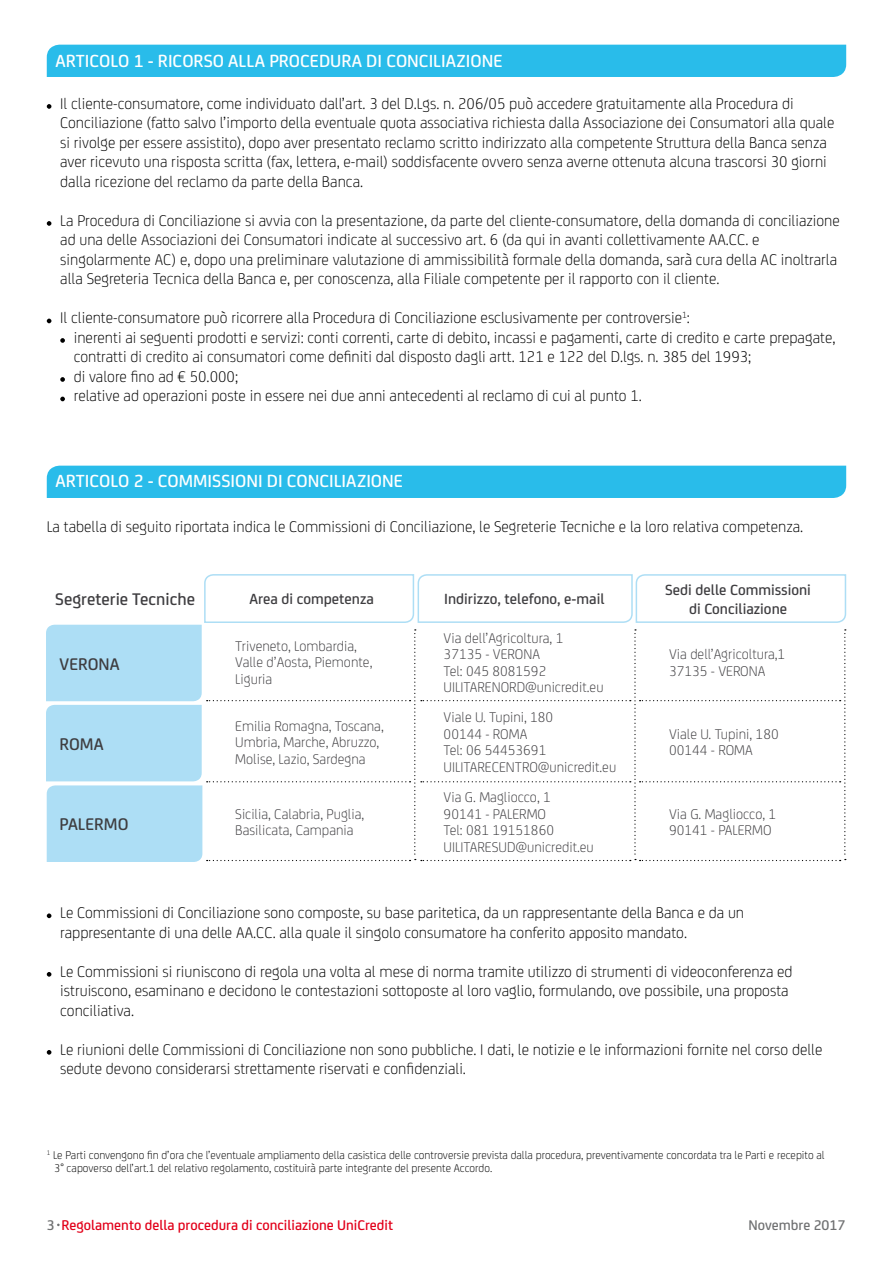
<style>
.page{position:relative;width:893px;height:1263px;background:#fff}
.page>*{position:absolute;margin:0;border:0;box-sizing:border-box;transform-origin:0 0}
.t1{font:500 18.75px "FS Joey";color:#fff}
.t2{font:500 18px "FS Joey";color:#3e3d40}
.t3{font:300 16.5px "FS Joey";color:#000}
.t4{font:500 15.75px/18.9px "FS Joey";color:#3e3d40;text-align:center}
.t5{font:300 15px "FS Joey";color:#3e3d40}
.t6{font:500 15px "FS Joey";color:#e2001a}
.t7{font:500 15px "FS Joey";color:#707172}
.t8{font:300 12px "FS Joey";color:#000}
.s1{color:#707172}
</style>
<div class="page">
<svg style="left:47px;top:104px;width:4px;height:5px"></svg>
<svg style="left:47px;top:221px;width:4px;height:5px"></svg>
<svg style="left:47px;top:319px;width:4px;height:4px"></svg>
<svg style="left:60px;top:338px;width:5px;height:5px"></svg>
<svg style="left:60px;top:377px;width:5px;height:5px"></svg>
<svg style="left:60px;top:397px;width:5px;height:4px"></svg>
<div style="left:47px;top:45px;width:799px;height:32px;background:#29bcea"></div>
<div style="left:47px;top:466px;width:799px;height:32px;background:#29bcea"></div>
<svg style="left:47px;top:913px;width:4px;height:5px"></svg>
<svg style="left:47px;top:972px;width:4px;height:5px"></svg>
<svg style="left:47px;top:1050px;width:4px;height:5px"></svg>
<svg style="left:46px;top:574px;width:801px;height:288px"></svg>
<p class="t1" style="left:55px;top:47px;width:448px">ARTICOLO 1 - RICORSO ALLA PROCEDURA DI CONCILIAZIONE</p>
<p class="t3" style="left:60px;top:92px;width:735px">Il cliente-consumatore, come individuato dall’art. 3 del D.Lgs. n. 206/05 può accedere gratuitamente alla Procedura di</p>
<p class="t3" style="left:60px;top:111px;width:776px">Conciliazione (fatto salvo l’importo della eventuale quota associativa richiesta dalla Associazione dei Consumatori alla quale</p>
<p class="t3" style="left:60px;top:131px;width:768px">si rivolge per essere assistito), dopo aver presentato reclamo scritto indirizzato alla competente Struttura della Banca senza</p>
<p class="t3" style="left:60px;top:150px;width:768px">aver ricevuto una risposta scritta (fax, lettera, e-mail) soddisfacente ovvero senza averne ottenuta alcuna trascorsi 30 giorni</p>
<p class="t3" style="left:60px;top:170px;width:304px">dalla ricezione del reclamo da parte della Banca.</p>
<p class="t3" style="left:60px;top:209px;width:781px">La Procedura di Conciliazione si avvia con la presentazione, da parte del cliente-consumatore, della domanda di conciliazione</p>
<p class="t3" style="left:60px;top:228px;width:701px">ad una delle Associazioni dei Consumatori indicate al successivo art. 6 (da qui in avanti collettivamente AA.CC. e</p>
<p class="t3" style="left:60px;top:248px;width:778px">singolarmente AC) e, dopo una preliminare valutazione di ammissibilità formale della domanda, sarà cura della AC inoltrarla</p>
<p class="t3" style="left:60px;top:267px;width:661px">alla Segreteria Tecnica della Banca e, per conoscenza, alla Filiale competente per il rapporto con il cliente.</p>
<p class="t3" style="left:60px;top:306px;width:631px">Il cliente-consumatore può ricorrere alla Procedura di Conciliazione esclusivamente per controversie<sup>1</sup>:</p>
<p class="t3" style="left:74px;top:326px;width:763px">inerenti ai seguenti prodotti e servizi: conti correnti, carte di debito, incassi e pagamenti, carte di credito e carte prepagate,</p>
<p class="t3" style="left:74px;top:345px;width:679px">contratti di credito ai consumatori come definiti dal disposto dagli artt. 121 e 122 del D.lgs. n. 385 del 1993;</p>
<p class="t3" style="left:74px;top:365px;width:166px">di valore fino ad € 50.000;</p>
<p class="t3" style="left:74px;top:384px;width:570px">relative ad operazioni poste in essere nei due anni antecedenti al reclamo di cui al punto 1.</p>
<p class="t1" style="left:55px;top:467px;width:349px">ARTICOLO 2 - COMMISSIONI DI CONCILIAZIONE</p>
<p class="t3" style="left:47px;top:515px;width:758px">La tabella di seguito riportata indica le Commissioni di Conciliazione, le Segreterie Tecniche e la loro relativa competenza.</p>
<p class="t2" style="left:55px;top:586px;width:141px">Segreterie Tecniche</p>
<p class="t4" style="left:249px;top:589px;width:126px">Area di competenza</p>
<p class="t4" style="left:444px;top:589px;width:162px">Indirizzo, telefono, e-mail</p>
<p class="t4" style="left:665px;top:579px;width:147px">Sedi delle Commissioni di Conciliazione</p>
<p class="t2" style="left:60px;top:651px;width:62px">VERONA</p>
<p class="t2" style="left:60px;top:731px;width:46px">ROMA</p>
<p class="t2" style="left:60px;top:811px;width:70px">PALERMO</p>
<p class="t5" style="left:235px;top:635px;width:123px">Triveneto, Lombardia,</p>
<p class="t5" style="left:235px;top:652px;width:139px">Valle d’Aosta, Piemonte,</p>
<p class="t5" style="left:235px;top:668px;width:39px">Liguria</p>
<p class="t5" style="left:235px;top:715px;width:150px">Emilia Romagna, Toscana,</p>
<p class="t5" style="left:235px;top:732px;width:145px">Umbria, Marche, Abruzzo,</p>
<p class="t5" style="left:235px;top:748px;width:132px">Molise, Lazio, Sardegna</p>
<p class="t5" style="left:235px;top:803px;width:130px">Sicilia, Calabria, Puglia,</p>
<p class="t5" style="left:235px;top:820px;width:120px">Basilicata, Campania</p>
<p class="t5" style="left:444px;top:627px;width:121px">Via dell’Agricoltura, 1</p>
<p class="t5" style="left:444px;top:643px;width:98px">37135 - VERONA</p>
<p class="t5" style="left:444px;top:660px;width:104px">Tel: 045 8081592</p>
<p class="t5" style="left:444px;top:676px;width:161px">UILITARENORD@unicredit.eu</p>
<p class="t5" style="left:444px;top:707px;width:111px">Viale U. Tupini, 180</p>
<p class="t5" style="left:444px;top:723px;width:85px">00144 - ROMA</p>
<p class="t5" style="left:444px;top:740px;width:104px">Tel: 06 54453691</p>
<p class="t5" style="left:444px;top:756px;width:174px">UILITARECENTRO@unicredit.eu</p>
<p class="t5" style="left:444px;top:787px;width:109px">Via G. Magliocco, 1</p>
<p class="t5" style="left:444px;top:803px;width:104px">90141 - PALERMO</p>
<p class="t5" style="left:444px;top:820px;width:112px">Tel: 081 19151860</p>
<p class="t5" style="left:444px;top:836px;width:152px">UILITARESUD@unicredit.eu</p>
<p class="t5" style="left:669px;top:643px;width:118px">Via dell’Agricoltura,1</p>
<p class="t5" style="left:669px;top:660px;width:98px">37135 - VERONA</p>
<p class="t5" style="left:669px;top:723px;width:111px">Viale U. Tupini, 180</p>
<p class="t5" style="left:669px;top:740px;width:85px">00144 - ROMA</p>
<p class="t5" style="left:669px;top:803px;width:109px">Via G. Magliocco, 1</p>
<p class="t5" style="left:669px;top:820px;width:104px">90141 - PALERMO</p>
<p class="t3" style="left:60px;top:901px;width:685px">Le Commissioni di Conciliazione sono composte, su base paritetica, da un rappresentante della Banca e da un</p>
<p class="t3" style="left:60px;top:920px;width:628px">rappresentante di una delle AA.CC. alla quale il singolo consumatore ha conferito apposito mandato.</p>
<p class="t3" style="left:60px;top:959px;width:734px">Le Commissioni si riuniscono di regola una volta al mese di norma tramite utilizzo di strumenti di videoconferenza ed</p>
<p class="t3" style="left:60px;top:979px;width:730px">istruiscono, esaminano e decidono le contestazioni sottoposte al loro vaglio, formulando, ove possibile, una proposta</p>
<p class="t3" style="left:60px;top:998px;width:75px">conciliativa.</p>
<p class="t3" style="left:60px;top:1037px;width:764px">Le riunioni delle Commissioni di Conciliazione non sono pubbliche. I dati, le notizie e le informazioni fornite nel corso delle</p>
<p class="t3" style="left:60px;top:1057px;width:407px">sedute devono considerarsi strettamente riservati e confidenziali.</p>
<p class="t8" style="left:47px;top:1147px;width:779px"><sup>1</sup> Le Parti convengono fin d’ora che l’eventuale ampliamento della casistica delle controversie prevista dalla procedura, preventivamente concordata tra le Parti e recepito al</p>
<p class="t8" style="left:54px;top:1159px;width:439px">3° capoverso dell’art.1 del relativo regolamento, costituirà parte integrante del presente Accordo.</p>
<p class="t6" style="left:47px;top:1214px;width:348px"><span class="s1">3</span> Regolamento della procedura di conciliazione UniCredit</p>
<p class="t7" style="left:748px;top:1214px;width:99px">Novembre 2017</p>
</div>
